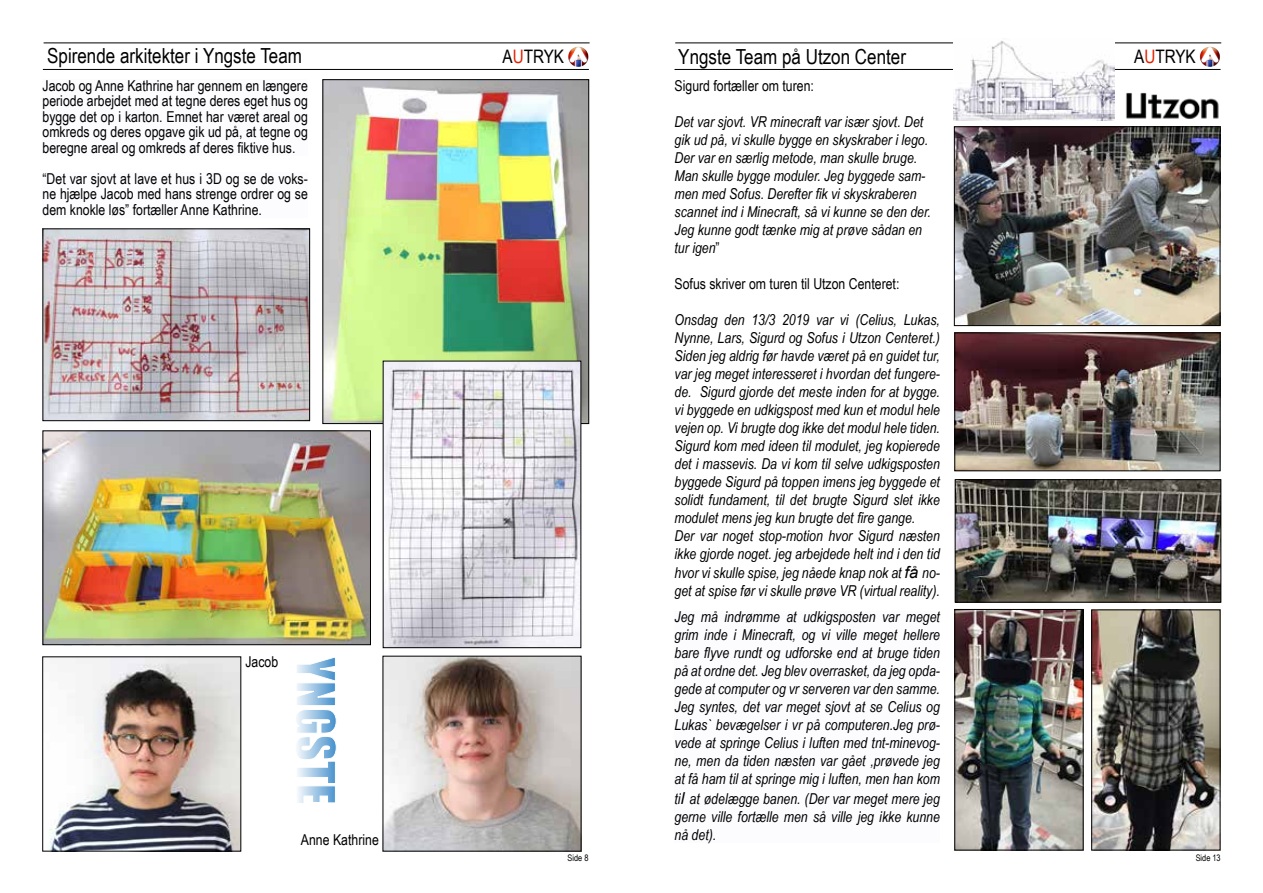
<style>
.page{position:relative;width:1263px;height:893px;background:#fff}
.page>*{position:absolute;margin:0;border:0;box-sizing:border-box;transform-origin:0 0}
.t1{font:20.7px "Arial Narrow";color:#000}
.t2{font:18.6px "Arial Narrow";color:#000}
.t3{font:italic 15px/18px "Arial Narrow";color:#000}
.t4{font:15px/15.6px "Arial Narrow";color:#000;text-align:justify}
.t5{font:9px "Arial Narrow";color:#000}
.s1{color:#e12000}
.s2{font-style:normal}
.s3{font-family:"Arial";font-size:16.5px}
</style>
<div class="page">
<hr style="left:674px;top:69px;width:546px;height:1px;background:#000">
<hr style="left:675px;top:43px;width:546px;height:1px;background:#000">
<svg style="left:1201px;top:47px;width:18px;height:18px"></svg>
<img style="left:1200px;top:53px;width:13px;height:13px">
<img style="left:756px;top:42px;width:466px;height:11px">
<hr style="left:43px;top:69px;width:546px;height:1px;background:#000">
<hr style="left:44px;top:43px;width:546px;height:1px;background:#000">
<svg style="left:569px;top:47px;width:18px;height:18px"></svg>
<img style="left:568px;top:47px;width:13px;height:19px">
<svg style="left:55px;top:645px;width:148px;height:2px"></svg>
<img style="left:324px;top:81px;width:263px;height:341px">
<div style="left:322px;top:79px;width:267px;height:345px;border:1px solid #000"></div>
<img style="left:385px;top:363px;width:194px;height:283px">
<img style="left:45px;top:432px;width:324px;height:211px">
<div style="left:43px;top:430px;width:328px;height:215px;border:1px solid #000"></div>
<img style="left:45px;top:231px;width:263px;height:188px">
<div style="left:43px;top:229px;width:267px;height:192px;border:1px solid #000"></div>
<img style="left:385px;top:658px;width:194px;height:191px">
<img style="left:49px;top:658px;width:190px;height:191px">
<div style="left:42px;top:656px;width:199px;height:195px;border:1px solid #000"></div>
<svg style="left:296px;top:657px;width:41px;height:146px"></svg>
<img style="left:956px;top:128px;width:262px;height:196px">
<div style="left:954px;top:126px;width:266px;height:200px;border:1px solid #000"></div>
<img style="left:956px;top:334px;width:262px;height:135px">
<div style="left:954px;top:332px;width:266px;height:139px;border:1px solid #000"></div>
<img style="left:957px;top:481px;width:262px;height:120px">
<div style="left:955px;top:479px;width:266px;height:124px;border:1px solid #000"></div>
<img style="left:956px;top:611px;width:125px;height:237px">
<div style="left:954px;top:609px;width:129px;height:241px;border:1px solid #000"></div>
<img style="left:1093px;top:611px;width:125px;height:237px">
<div style="left:1091px;top:609px;width:129px;height:241px;border:1px solid #000"></div>
<img style="left:954px;top:41px;width:160px;height:79px">
<img style="left:1126px;top:92px;width:93px;height:27px">
<h1 class="t1" style="left:678px;top:41px;width:229px">Yngste Team på Utzon Center</h1>
<h1 class="t1" style="left:47px;top:41px;width:256px">Spirende arkitekter i Yngste Team</h1>
<p class="t2" style="left:502px;top:43px;width:63px">A<span class="s1">U</span>TRYK</p>
<p class="t2" style="left:1134px;top:43px;width:63px">A<span class="s1">U</span>TRYK</p>
<p class="t4" style="left:43px;top:77px;width:267px">Jacob og Anne Kathrine har gennem en længere periode arbejdet med at tegne deres eget hus og bygge det op i karton. Emnet har været areal og omkreds og deres opgave gik ud på, at tegne og beregne areal og omkreds af deres fiktive hus.</p>
<p class="t4" style="left:43px;top:170px;width:267px">“Det var sjovt at lave et hus i 3D og se de voks&shy;ne hjælpe Jacob med hans strenge ordrer og se dem knokle løs” fortæller Anne Kathrine.</p>
<p class="t4" style="left:674px;top:77px;width:141px">Sigurd fortæller om turen:</p>
<p class="t3" style="left:674px;top:112px;width:258px">Det var sjovt. VR minecraft var især sjovt. Det gik ud på, vi skulle bygge en skyskraber i lego.<br>Der var en særlig metode, man skulle bruge.<br>Man skulle bygge moduler. Jeg byggede sam&shy;men med Sofus. Derefter fik vi skyskraberen scannet ind i Minecraft, så vi kunne se den der.<br>Jeg kunne godt tænke mig at prøve sådan en tur igen<span class="s2">”</span></p>
<p class="t4" style="left:674px;top:275px;width:226px">Sofus skriver om turen til Utzon Centeret:</p>
<p class="t3" style="left:674px;top:310px;width:267px">Onsdag den 13/3 2019 var vi (Celius, Lukas, Nynne, Lars, Sigurd og Sofus i Utzon Centeret.)<br>Siden jeg aldrig før havde været på en guidet tur, var jeg meget interesseret i hvordan det fungere&shy;de. Sigurd gjorde det meste inden for at bygge. vi byggede en udkigspost med kun et modul hele vejen op. Vi brugte dog ikke det modul hele tiden.<br>Sigurd kom med ideen til modulet, jeg kopierede det i massevis. Da vi kom til selve udkigsposten byggede Sigurd på toppen imens jeg byggede et solidt fundament, til det brugte Sigurd slet ikke modulet mens jeg kun brugte det fire gange.<br>Der var noget stop-motion hvor Sigurd næsten ikke gjorde noget. jeg arbejdede helt ind i den tid</p>
<p class="t3" style="left:674px;top:564px;width:267px">hvor vi skulle spise, jeg nåede knap nok at <span class="s3">få</span> no&shy;get at spise før vi skulle prøve VR (virtual reality).</p>
<p class="t3" style="left:674px;top:607px;width:267px;text-align:justify">Jeg må indrømme at udkigsposten var meget grim inde i Minecraft, og vi ville meget hellere bare flyve rundt og udforske end at bruge tiden på at ordne det. Jeg blev overrasket, da jeg opda&shy;gede at computer og vr serveren var den samme.<br>Jeg syntes, det var meget sjovt at se Celius og Lukas` bevægelser i vr på computeren.Jeg prø&shy;vede at springe Celius i luften med tnt-minevog&shy;ne, men da tiden næsten var gået ,prøvede jeg at få ham til at springe mig i luften, men han kom</p>
<p class="t3" style="left:674px;top:789px;width:267px;text-align:justify">ti<span class="s3">l</span> at ødelægge banen. (Der var meget mere jeg gerne ville fortælle men så ville jeg ikke kunne nå det).</p>
<p class="t4" style="left:245px;top:654px;width:34px">Jacob</p>
<p class="t4" style="left:301px;top:831px;width:79px">Anne Kathrine</p>
<p class="t5" style="left:568px;top:851px;width:22px">Side 8</p>
<p class="t5" style="left:1196px;top:851px;width:27px">Side 13</p>
</div>
